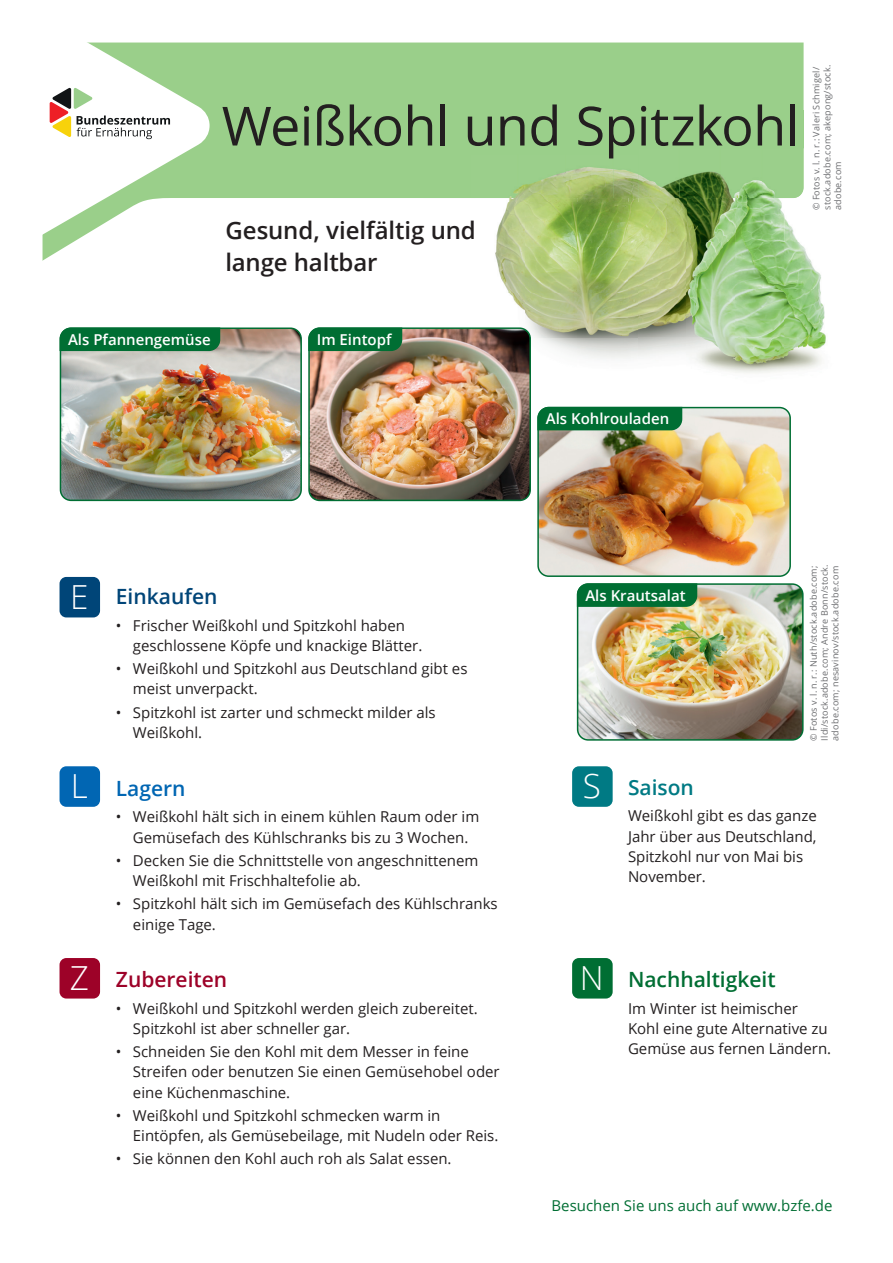
<style>
.page{position:relative;width:893px;height:1263px;background:#fff}
.page>*{position:absolute;margin:0;border:0;box-sizing:border-box;transform-origin:0 0}
.t1{font:54px "Open Sans";letter-spacing:-.015em;color:#231f20}
.t2{font:300 33.15px "Open Sans";color:#fff}
.t3{font:600 24px/31.2px "Open Sans";letter-spacing:-.005em;color:#231f20}
.t4{font:600 21px "Open Sans";color:#006e33}
.t5{font:600 21px "Open Sans";color:#9d0228}
.t6{font:600 21px "Open Sans";color:#004578}
.t7{font:600 21px "Open Sans";color:#0166b3}
.t8{font:600 21px "Open Sans";color:#007a84}
.t9{font:15px/20.2px "Open Sans";color:#231f20}
.t10{font:600 15px "Open Sans";color:#fff}
.t11{font:15px "Open Sans";color:#006e33}
.t12{font:9px/10.8px "Open Sans";letter-spacing:.02em;color:#6c6d70}
</style>
<div class="page">
<div style="left:210px;top:44px;width:594px;height:154px;background:#9acf8a"></div>
<svg style="left:44px;top:44px;width:166px;height:216px"></svg>
<svg style="left:50px;top:87px;width:120px;height:52px"></svg>
<div style="left:661px;top:111px;width:143px;height:37px;background:#9acf8a"></div>
<img style="left:509px;top:198px;width:119px;height:4px">
<svg style="left:628px;top:198px;width:10px;height:4px"></svg>
<img style="left:495px;top:202px;width:143px;height:157px">
<div style="left:423px;top:111px;width:238px;height:43px;background:#9acf8a"></div>
<img style="left:423px;top:154px;width:215px;height:44px">
<img style="left:60px;top:330px;width:240px;height:170px">
<div style="left:60px;top:327px;width:242px;height:174px;border:2px solid #006e33;border-radius:11px"></div>
<svg style="left:59px;top:327px;width:162px;height:25px"></svg>
<img style="left:311px;top:328px;width:219px;height:171px">
<div style="left:308px;top:327px;width:223px;height:174px;border:2px solid #006e33;border-radius:11px"></div>
<svg style="left:308px;top:327px;width:95px;height:25px"></svg>
<img style="left:580px;top:586px;width:221px;height:152px">
<div style="left:577px;top:583px;width:227px;height:158px;border:2px solid #006e33;border-radius:11px"></div>
<svg style="left:576px;top:583px;width:122px;height:25px"></svg>
<img style="left:540px;top:409px;width:249px;height:165px">
<div style="left:537px;top:407px;width:254px;height:170px;border:2px solid #006e33;border-radius:11px"></div>
<svg style="left:537px;top:406px;width:146px;height:25px"></svg>
<img style="left:638px;top:198px;width:147px;height:45px">
<img style="left:785px;top:219px;width:15px;height:24px">
<img style="left:638px;top:243px;width:188px;height:130px">
<img style="left:638px;top:148px;width:166px;height:50px">
<div style="left:60px;top:577px;width:40px;height:40px;background:#004578;border-radius:7px"></div>
<div style="left:60px;top:766px;width:40px;height:41px;background:#0166b3;border-radius:7px"></div>
<div style="left:60px;top:958px;width:40px;height:40px;background:#9d0228;border-radius:7px"></div>
<div style="left:572px;top:766px;width:41px;height:41px;background:#007a84;border-radius:7px"></div>
<div style="left:572px;top:958px;width:41px;height:40px;background:#006e33;border-radius:7px"></div>
<h1 class="t1" style="left:222px;top:89px;width:579px">Weißkohl und Spitzkohl</h1>
<h3 class="t3" style="left:225px;top:215px;width:252px">Gesund, vielfältig und lange haltbar</h3>
<p class="t12" style="left:811px;top:210px;width:147px;rotate:-90deg">© Fotos v. l. n. r.: Valeri Schmigel/ stock.adobe.com; akepong/stock. adobe.com</p>
<p class="t10" style="left:68px;top:329px;width:144px">Als Pfannengemüse</p>
<p class="t10" style="left:317px;top:329px;width:76px">Im Eintopf</p>
<p class="t10" style="left:546px;top:409px;width:125px">Als Kohlrouladen</p>
<h2 class="t2" style="left:70px;top:574px;width:20px">E</h2>
<h3 class="t6" style="left:116px;top:582px;width:103px">Einkaufen</h3>
<p class="t9" style="left:133px;top:615px;width:291px;text-indent:-17px">• Frischer Weißkohl und Spitzkohl haben geschlossene Köpfe und knackige Blätter.</p>
<p class="t9" style="left:133px;top:658px;width:336px;text-indent:-17px">• Weißkohl und Spitzkohl aus Deutschland gibt es meist unverpackt.</p>
<p class="t9" style="left:133px;top:701px;width:304px;text-indent:-17px">• Spitzkohl ist zarter und schmeckt milder als<br>Weißkohl.</p>
<p class="t10" style="left:585px;top:585px;width:102px">Als Krautsalat</p>
<p class="t12" style="left:808px;top:741px;width:178px;rotate:-90deg">© Fotos v. l. n. r.: Nuth/stock.adobe.com;<br>Ildi/stock.adobe.com; Andre Bonn/stock. adobe.com; nesavinov/stock.adobe.com</p>
<h2 class="t2" style="left:71px;top:763px;width:19px">L</h2>
<h2 class="t2" style="left:70px;top:955px;width:21px">Z</h2>
<h3 class="t7" style="left:116px;top:774px;width:71px">Lagern</h3>
<p class="t9" style="left:116px;top:806px;width:365px;text-align:center">• Weißkohl hält sich in einem kühlen Raum oder im<br>Gemüsefach des Kühlschranks bis zu 3 Wochen.</p>
<p class="t9" style="left:133px;top:850px;width:347px;text-indent:-17px">• Decken Sie die Schnittstelle von angeschnittenem<br>Weißkohl mit Frischhaltefolie ab.</p>
<p class="t9" style="left:133px;top:893px;width:366px;text-indent:-17px">• Spitzkohl hält sich im Gemüsefach des Kühlschranks einige Tage.</p>
<h3 class="t5" style="left:116px;top:965px;width:113px">Zubereiten</h3>
<p class="t9" style="left:133px;top:998px;width:346px;text-indent:-17px">• Weißkohl und Spitzkohl werden gleich zubereitet.<br>Spitzkohl ist aber schneller gar.</p>
<p class="t9" style="left:133px;top:1041px;width:368px;text-indent:-17px">• Schneiden Sie den Kohl mit dem Messer in feine<br>Streifen oder benutzen Sie einen Gemüsehobel oder eine Küchenmaschine.</p>
<p class="t9" style="left:133px;top:1105px;width:367px;text-indent:-17px">• Weißkohl und Spitzkohl schmecken warm in<br>Eintöpfen, als Gemüsebeilage, mit Nudeln oder Reis.</p>
<p class="t9" style="left:116px;top:1148px;width:337px">• Sie können den Kohl auch roh als Salat essen.</p>
<h2 class="t2" style="left:583px;top:763px;width:20px">S</h2>
<h3 class="t8" style="left:628px;top:773px;width:67px">Saison</h3>
<p class="t9" style="left:628px;top:805px;width:190px">Weißkohl gibt es das ganze<br>Jahr über aus Deutschland,<br>Spitzkohl nur von Mai bis<br>November.</p>
<h2 class="t2" style="left:580px;top:955px;width:25px">N</h2>
<h3 class="t4" style="left:628px;top:965px;width:149px">Nachhaltigkeit</h3>
<p class="t9" style="left:628px;top:998px;width:205px">Im Winter ist heimischer<br>Kohl eine gute Alternative zu<br>Gemüse aus fernen Ländern.</p>
<p class="t11" style="left:552px;top:1196px;width:282px">Besuchen Sie uns auch auf www.bzfe.de</p>
</div>
